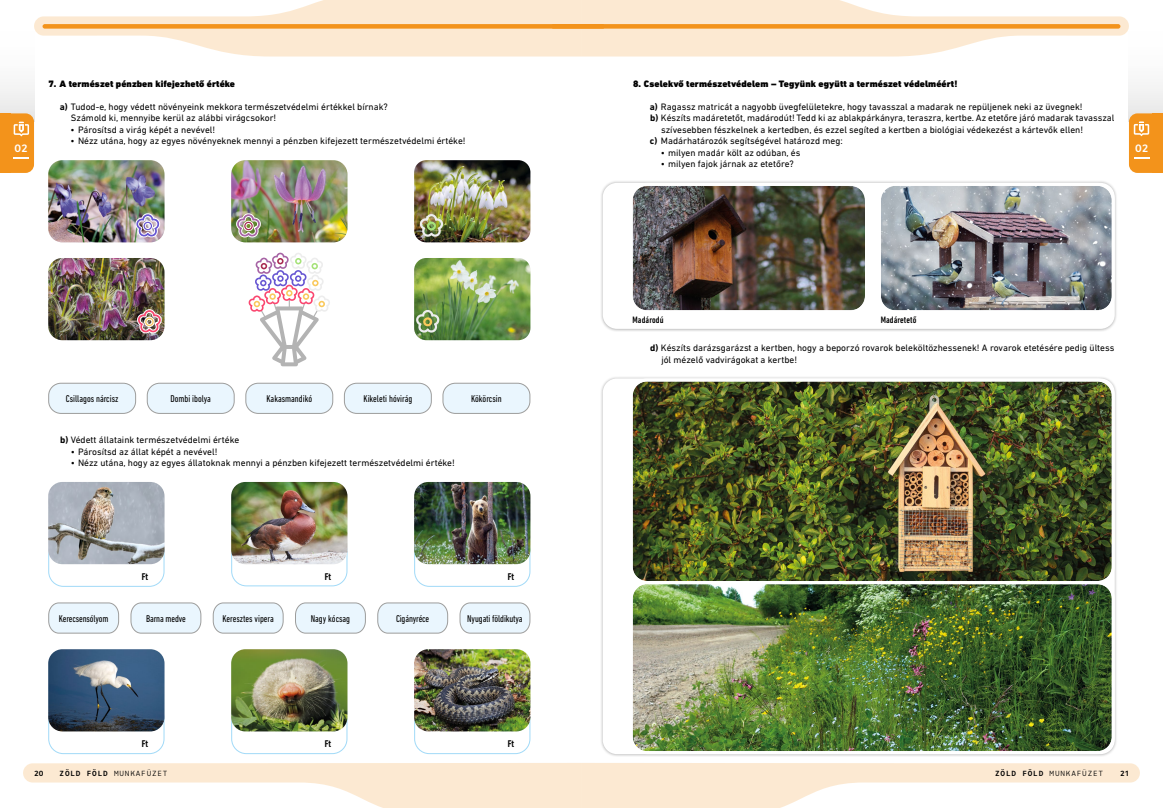
<style>
.page{position:relative;width:1163px;height:808px;background:#fff}
.page>*{position:absolute;margin:0;border:0;box-sizing:border-box;transform-origin:0 0}
.t1{font:700 11.5px "Heimat Mono";color:#fff}
.t2{font:condensed 10px "DIN Next LT Pro";color:#000}
.t3{font:700 9.6px "Amsi Pro Cond";letter-spacing:.01em;color:#000}
.t4{font:9.5px/11.5px "DIN Next LT Pro";color:#000}
.t5{font:900 9.5px "DIN Next LT Pro";letter-spacing:.01em;color:#000}
.t6{font:500 condensed 9.5px "DIN Next LT Pro";letter-spacing:.01em;color:#000}
.t7{font:8px "Heimat Mono";letter-spacing:.1em;color:#000}
.t8{font:700 8px "Heimat Mono";color:#000}
.s1{font-weight:700}
</style>
<div class="page">
<svg style="left:23px;top:763px;width:1116px;height:45px"></svg>
<div style="left:1128px;top:28px;width:34px;height:94px;background:linear-gradient(to right,#f7f7f7,#f7f7f7)"></div>
<div style="left:0;top:28px;width:34px;height:94px;background:linear-gradient(to right,#f7f7f7,#f7f7f7)"></div>
<svg style="left:34px;top:0;width:1094px;height:57px"></svg>
<svg style="left:1128px;top:113px;width:34px;height:60px;background:#f39e34"></svg>
<svg style="left:0;top:113px;width:34px;height:60px;background:#f39b2d"></svg>
<div style="left:599px;top:376px;width:518px;height:381px;background:#000;opacity:.3"></div>
<div style="left:602px;top:378px;width:512px;height:376px;background:#fff;border-radius:14px"></div>
<svg style="left:248px;top:253px;width:82px;height:113px"></svg>
<img style="left:414px;top:258px;width:116px;height:82px">
<img style="left:48px;top:160px;width:116px;height:82px">
<img style="left:231px;top:160px;width:116px;height:82px">
<img style="left:48px;top:258px;width:116px;height:82px">
<img style="left:414px;top:160px;width:116px;height:82px">
<svg style="left:419px;top:214px;width:24px;height:23px"></svg>
<svg style="left:235px;top:213px;width:26px;height:24px"></svg>
<svg style="left:415px;top:310px;width:25px;height:23px"></svg>
<svg style="left:136px;top:309px;width:26px;height:24px"></svg>
<svg style="left:135px;top:213px;width:25px;height:24px"></svg>
<div style="left:49px;top:383px;width:87px;height:30px;background:#eaf6fe;border-radius:12px"></div>
<div style="left:48px;top:383px;width:88px;height:31px;border:1px solid #9d9d9c;border-radius:12px"></div>
<div style="left:246px;top:383px;width:87px;height:30px;background:#eaf6fe;border-radius:12px"></div>
<div style="left:245px;top:383px;width:88px;height:31px;border:1px solid #9d9d9c;border-radius:12px"></div>
<div style="left:147px;top:383px;width:87px;height:30px;background:#eaf6fe;border-radius:12px"></div>
<div style="left:147px;top:383px;width:88px;height:31px;border:1px solid #9d9d9c;border-radius:12px"></div>
<div style="left:344px;top:383px;width:87px;height:30px;background:#eaf6fe;border-radius:12px"></div>
<div style="left:344px;top:383px;width:88px;height:31px;border:1px solid #9d9d9c;border-radius:12px"></div>
<div style="left:443px;top:383px;width:87px;height:30px;background:#eaf6fe;border-radius:12px"></div>
<div style="left:442px;top:383px;width:88px;height:31px;border:1px solid #9d9d9c;border-radius:12px"></div>
<svg style="left:48px;top:602px;width:72px;height:32px;background:#e5eff6"></svg>
<svg style="left:377px;top:602px;width:71px;height:32px;background:#e5eff6"></svg>
<svg style="left:130px;top:602px;width:72px;height:32px;background:#e5eff6"></svg>
<svg style="left:212px;top:602px;width:72px;height:32px;background:#e5eff6"></svg>
<svg style="left:459px;top:602px;width:72px;height:32px;background:#e5eff6"></svg>
<svg style="left:295px;top:602px;width:71px;height:32px;background:#e5eff6"></svg>
<div style="left:48px;top:703px;width:116px;height:51px;border:1px solid #a1daf8;border-radius:15px"></div>
<div style="left:414px;top:703px;width:116px;height:51px;border:1px solid #a1daf8;border-radius:15px"></div>
<img style="left:48px;top:649px;width:116px;height:82px">
<img style="left:414px;top:649px;width:116px;height:82px">
<div style="left:231px;top:703px;width:116px;height:51px;border:1px solid #a1daf8;border-radius:15px"></div>
<img style="left:231px;top:649px;width:116px;height:82px">
<div style="left:48px;top:536px;width:116px;height:51px;border:1px solid #a1daf8;border-radius:15px"></div>
<div style="left:414px;top:536px;width:116px;height:51px;border:1px solid #a1daf8;border-radius:15px"></div>
<div style="left:231px;top:535px;width:116px;height:51px;border:1px solid #a1daf8;border-radius:15px"></div>
<img style="left:231px;top:482px;width:116px;height:82px">
<img style="left:48px;top:482px;width:116px;height:82px">
<img style="left:414px;top:482px;width:116px;height:82px">
<img style="left:633px;top:381px;width:478px;height:199px">
<div style="left:629px;top:378px;width:485px;height:206px;border:3px solid #fff;border-radius:16px"></div>
<img style="left:633px;top:585px;width:478px;height:166px">
<div style="left:629px;top:581px;width:485px;height:173px;border:3px solid #fff;border-radius:16px"></div>
<div style="left:599px;top:180px;width:518px;height:152px;background:#000;opacity:.3"></div>
<div style="left:602px;top:183px;width:512px;height:146px;background:#fff;border-radius:14px"></div>
<img style="left:633px;top:187px;width:230px;height:122px">
<div style="left:629px;top:183px;width:238px;height:130px;border:3px solid #fff;border-radius:16px"></div>
<img style="left:881px;top:186px;width:230px;height:123px">
<div style="left:877px;top:183px;width:237px;height:130px;border:3px solid #fff;border-radius:16px"></div>
<p class="t5" style="left:48px;top:78px;width:188px">7. A természet pénzben kifejezhető értéke</p>
<p class="t4" style="left:71px;top:100px;width:318px;text-indent:-11px"><span class="s1">a)</span> Tudod-e, hogy védett növényeink mekkora természetvédelmi értékkel bírnak?<br>Számold ki, mennyibe kerül az alábbi virágcsokor!</p>
<p class="t4" style="left:71px;top:123px;width:146px">• Párosítsd a virág képét a nevével!</p>
<p class="t4" style="left:71px;top:135px;width:396px">• Nézz utána, hogy az egyes növényeknek mennyi a pénzben kifejezett természetvédelmi értéke!</p>
<p class="t5" style="left:633px;top:78px;width:326px">8. Cselekvő természetvédelem – Tegyünk együtt a természet védelméért!</p>
<p class="t4" style="left:649px;top:100px;width:434px"><span class="s1">a)</span> Ragassz matricát a nagyobb üvegfelületekre, hogy tavasszal a madarak ne repüljenek neki az üvegnek!</p>
<p class="t4" style="left:650px;top:112px;width:466px"><span class="s1">b)</span> Készíts madáretetőt, madárodút! Tedd ki az ablakpárkányra, teraszra, kertbe. Az etetőre járó madarak tavasszal</p>
<p class="t4" style="left:661px;top:123px;width:423px">szívesebben fészkelnek a kertedben, és ezzel segíted a kertben a biológiai védekezést a kártevők ellen!</p>
<p class="t4" style="left:650px;top:135px;width:194px"><span class="s1">c)</span> Madárhatározók segítségével határozd meg:</p>
<p class="t4" style="left:660px;top:146px;width:141px">• milyen madár költ az odúban, és</p>
<p class="t4" style="left:660px;top:158px;width:135px">• milyen fajok járnak az etetőre?</p>
<p class="t1" style="left:15px;top:141px;width:15px">02</p>
<p class="t1" style="left:1134px;top:141px;width:15px">02</p>
<p class="t6" style="left:632px;top:315px;width:32px">Madárodú</p>
<p class="t6" style="left:880px;top:315px;width:37px">Madáretető</p>
<p class="t2" style="left:66px;top:393px;width:54px">Csillagos nárcisz</p>
<p class="t2" style="left:170px;top:393px;width:42px">Dombi ibolya</p>
<p class="t2" style="left:266px;top:393px;width:47px">Kakasmandikó</p>
<p class="t2" style="left:363px;top:393px;width:50px">Kikeleti hóvirág</p>
<p class="t2" style="left:471px;top:393px;width:32px">Kökörcsin</p>
<p class="t4" style="left:60px;top:434px;width:181px"><span class="s1">b)</span> Védett állataink természetvédelmi értéke</p>
<p class="t4" style="left:71px;top:445px;width:148px">• Párosítsd az állat képét a nevével!</p>
<p class="t4" style="left:71px;top:457px;width:385px">• Nézz utána, hogy az egyes állatoknak mennyi a pénzben kifejezett természetvédelmi értéke!</p>
<p class="t3" style="left:142px;top:570px;width:8px">Ft</p>
<p class="t3" style="left:325px;top:570px;width:8px">Ft</p>
<p class="t3" style="left:507px;top:570px;width:8px">Ft</p>
<p class="t2" style="left:59px;top:613px;width:51px">Kerecsensólyom</p>
<p class="t2" style="left:146px;top:613px;width:41px">Barna medve</p>
<p class="t2" style="left:222px;top:613px;width:53px">Keresztes vipera</p>
<p class="t2" style="left:311px;top:613px;width:41px">Nagy kócsag</p>
<p class="t2" style="left:396px;top:613px;width:35px">Cigányréce</p>
<p class="t2" style="left:467px;top:613px;width:57px">Nyugati földikutya</p>
<p class="t3" style="left:142px;top:737px;width:8px">Ft</p>
<p class="t3" style="left:325px;top:737px;width:8px">Ft</p>
<p class="t3" style="left:507px;top:737px;width:8px">Ft</p>
<p class="t8" style="left:34px;top:768px;width:11px">20</p>
<p class="t7" style="left:60px;top:768px;width:109px"><span class="s1">ZÖLD FÖLD</span> MUNKAFÜZET</p>
<p class="t4" style="left:661px;top:342px;width:454px;text-indent:-11px"><span class="s1">d)</span> Készíts darázsgarázst a kertben, hogy a beporzó rovarok beleköltözhessenek! A rovarok etetésére pedig ültess jól mézelő vadvirágokat a kertbe!</p>
<p class="t7" style="left:994px;top:768px;width:109px"><span class="s1">ZÖLD FÖLD</span> MUNKAFÜZET</p>
<p class="t8" style="left:1119px;top:768px;width:11px">21</p>
</div>
